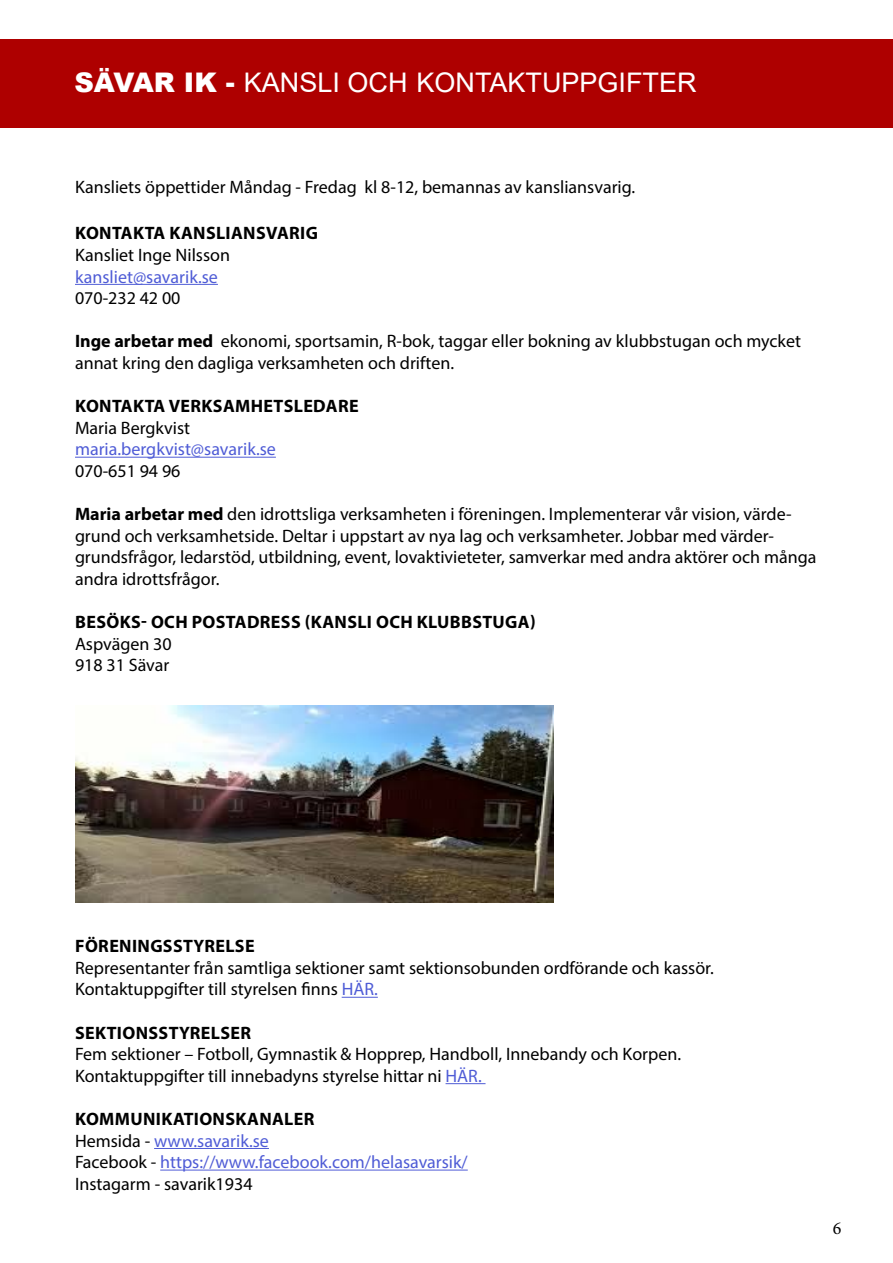
<style>
.page{position:relative;width:893px;height:1263px;background:#fff}
.page>*{position:absolute;margin:0;border:0;box-sizing:border-box;transform-origin:0 0}
.t1{font:27px "Arial";color:#fff}
.t2{font:18px/21.6px "Myriad Pro";color:#000}
.t3{font:18px/21.6px "Myriad Pro";color:#4f5cd6}
.t4{font:700 18px "Myriad Pro";letter-spacing:.02em;color:#000}
.t5{font:18px "Minion Pro";color:#000}
.s1{font-weight:900}
.s2{font-weight:700}
.s3{color:#4f5cd6}
.s4{font-weight:700;color:#000}
.s5{color:#000}
</style>
<div class="page">
<div style="left:0;top:39px;width:893px;height:89px;background:#ae0000"></div>
<hr style="left:75px;top:284px;width:143px;height:1px;background:#4f5cd6">
<hr style="left:75px;top:457px;width:201px;height:1px;background:#4f5cd6">
<hr style="left:342px;top:997px;width:36px;height:1px;background:#4f5cd6">
<hr style="left:446px;top:1083px;width:40px;height:1px;background:#4f5cd6">
<hr style="left:154px;top:1148px;width:115px;height:1px;background:#4f5cd6">
<hr style="left:160px;top:1169px;width:308px;height:1px;background:#4f5cd6">
<img style="left:76px;top:706px;width:477px;height:196px">
<h1 class="t1" style="left:74px;top:64px;width:624px"><span class="s1">SÄVAR IK -</span> KANSLI OCH KONTAKTUPPGIFTER</h1>
<p class="t2" style="left:75px;top:175px;width:562px">Kansliets öppettider Måndag - Fredag kl 8-12, bemannas av kansliansvarig.</p>
<p class="t4" style="left:75px;top:222px;width:244px">KONTAKTA KANSLIANSVARIG</p>
<p class="t2" style="left:75px;top:244px;width:157px">Kansliet Inge Nilsson</p>
<p class="t3" style="left:75px;top:265px;width:144px">kansliet@savarik.se</p>
<p class="t2" style="left:75px;top:287px;width:107px">070-232 42 00</p>
<p class="t2" style="left:75px;top:330px;width:727px"><span class="s2">Inge arbetar med</span> ekonomi, sportsamin, R-bok, taggar eller bokning av klubbstugan och mycket annat kring den dagliga verksamheten och driften.</p>
<p class="t4" style="left:75px;top:394px;width:285px">KONTAKTA VERKSAMHETSLEDARE</p>
<p class="t2" style="left:75px;top:417px;width:117px">Maria Bergkvist</p>
<p class="t3" style="left:75px;top:438px;width:202px">maria.bergkvist@savarik.se</p>
<p class="t2" style="left:75px;top:460px;width:107px">070-651 94 96</p>
<p class="t2" style="left:75px;top:503px;width:743px"><span class="s2">Maria arbetar med</span> den idrottsliga verksamheten i föreningen. Implementerar vår vision, värde&shy;grund och verksamhetside. Deltar i uppstart av nya lag och verksamheter. Jobbar med värder&shy;grundsfrågor, ledarstöd, utbildning, event, lovaktivieteter, samverkar med andra aktörer och många andra idrottsfrågor.</p>
<p class="t4" style="left:75px;top:610px;width:462px">BESÖKS- OCH POSTADRESS (KANSLI OCH KLUBBSTUGA)</p>
<p class="t2" style="left:75px;top:633px;width:98px">Aspvägen 30<br>918 31 Sävar</p>
<p class="t4" style="left:75px;top:934px;width:181px">FÖRENINGSSTYRELSE</p>
<p class="t2" style="left:75px;top:957px;width:640px">Representanter från samtliga sektioner samt sektionsobunden ordförande och kassör.<br>Kontaktuppgifter till styrelsen finns <span class="s3">HÄR.</span></p>
<p class="t4" style="left:75px;top:1021px;width:178px">SEKTIONSSTYRELSER</p>
<p class="t2" style="left:75px;top:1043px;width:608px">Fem sektioner – Fotboll, Gymnastik &amp; Hopprep, Handboll, Innebandy och Korpen.<br>Kontaktuppgifter till innebadyns styrelse hittar ni <span class="s3">HÄR.</span></p>
<p class="t3" style="left:75px;top:1108px;width:394px"><span class="s4">KOMMUNIKATIONSKANALER<br></span><span class="s5">Hemsida -</span> www.savarik.se<br><span class="s5">Facebook -</span> https://www.facebook.com/helasavarsik/<br><span class="s5">Instagarm - savarik1934</span></p>
<p class="t5" style="left:833px;top:1216px;width:10px">6</p>
</div>
